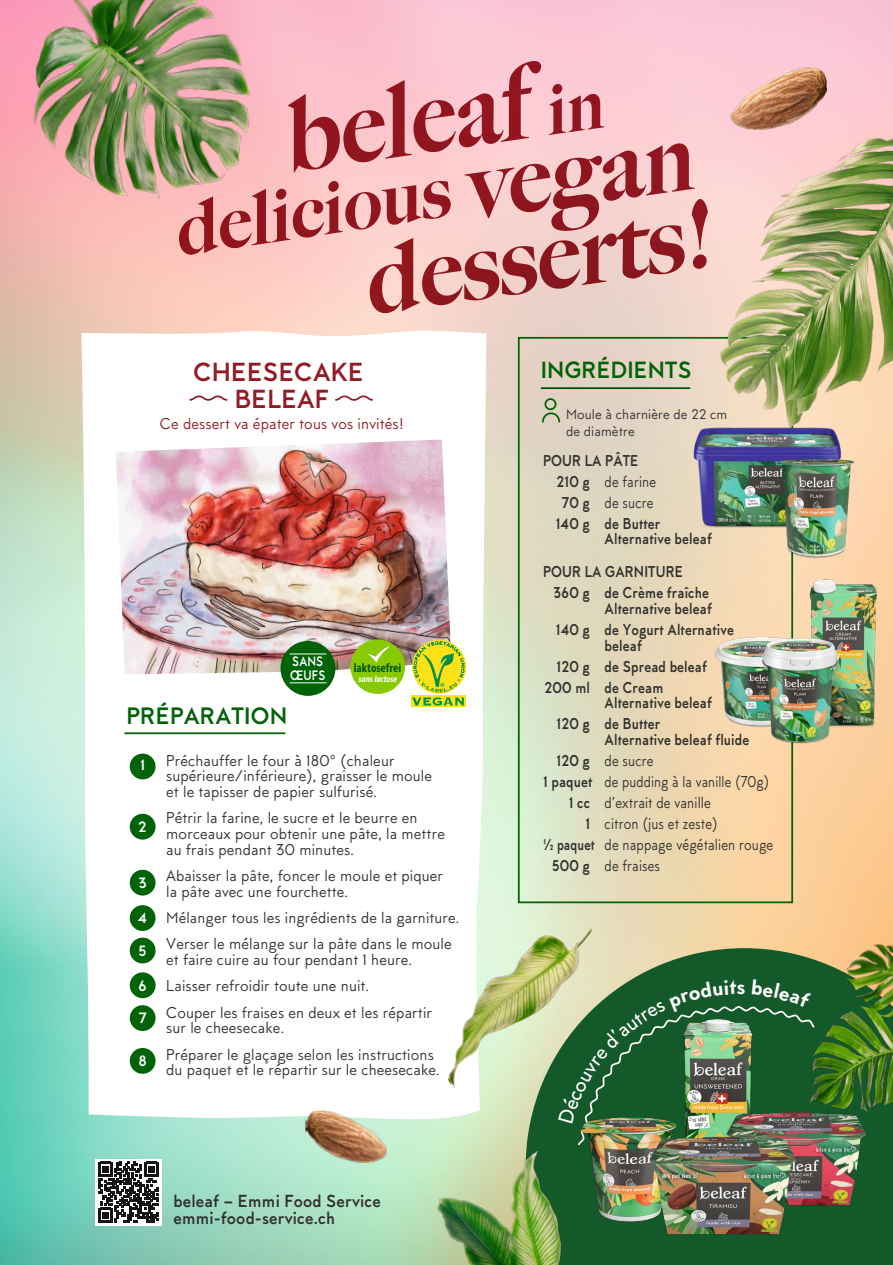
<style>
.page{position:relative;width:893px;height:1265px;background:#fff}
.page>*{position:absolute;margin:0;border:0;box-sizing:border-box;transform-origin:0 0}
.t1{font:italic 900 103.77px "Big Caslon FB";color:#931b26;scale:.94 1}
.t2{font:900 96.6px/79.8px "Big Caslon FB";color:#931b26;text-align:right;scale:.96 1}
.t3{font:italic 900 74.38px "Big Caslon FB";color:#931b26}
.t4{font:700 26.25px/26.2px "MTT Milano";letter-spacing:.01em;color:#931b26;text-align:center}
.t5{font:700 23.8px "MTT Milano";letter-spacing:.01em;color:#006308}
.t6{font:700 23.45px "MTT Milano";letter-spacing:.01em;color:#006308}
.t7{font:700 17.5px/17.5px "MTT Milano";letter-spacing:.01em;color:#313130;scale:.96 1}
.t8{font:15.75px/15.8px "MTT Milano";letter-spacing:.01em;color:#313130}
.t9{font:700 15.75px/15.8px "MTT Milano";letter-spacing:.01em;color:#313130;scale:.87 1}
.t10{font:15.75px "MTT Milano";letter-spacing:.01em;color:#313130;scale:.87 1}
.t11{font:15.75px "MTT Milano";letter-spacing:.01em;color:#931b26}
.t12{font:15.75px "MTT Milano";letter-spacing:.01em;color:#313130;scale:.85 1}
.t13{font:700 15.05px/32.4px "MTT Milano";color:#fff}
.t14{font:14px/16.8px "MTT Milano";letter-spacing:.01em;color:#313130}
.t15{font:700 13.65px/13.7px "MTT Milano";letter-spacing:.01em;color:#fff;scale:.84 1}
.t16{font:700 condensed 12.6px "Myriad Pro";color:#00571a}
.t17{font:italic 700 condensed 9.28px "Myriad Pro";color:#fff}
.s1{font-weight:700}
</style>
<div class="page">
<img style="left:0;top:0;width:893px;height:1265px">
<svg style="left:526px;top:948px;width:367px;height:317px;background:#507d50"></svg>
<img style="left:738px;top:890px;width:155px;height:294px">
<svg style="left:81px;top:329px;width:405px;height:791px"></svg>
<div style="left:518px;top:337px;width:275px;height:566px;border:2px solid #006308"></div>
<svg style="left:541px;top:410px;width:20px;height:14px"></svg>
<div style="left:544px;top:398px;width:12px;height:12px;border:2px solid #006308;border-radius:50%"></div>
<hr style="left:541px;top:387px;width:149px;height:2px;background:#006308">
<img style="left:401px;top:1111px;width:248px;height:154px">
<img style="left:3px;top:0;width:277px;height:223px">
<img style="left:410px;top:916px;width:218px;height:173px">
<img style="left:305px;top:1110px;width:82px;height:54px">
<img style="left:620px;top:23px;width:273px;height:486px">
<img style="left:116px;top:440px;width:335px;height:234px">
<img style="left:672px;top:324px;width:221px;height:255px">
<img style="left:691px;top:575px;width:202px;height:186px">
<div style="left:412px;top:696px;width:54px;height:11px;background:#fbe115"></div>
<svg style="left:412px;top:641px;width:53px;height:65px"></svg>
<div style="left:350px;top:639px;width:55px;height:55px;background:#88ca02;border-radius:50%"></div>
<svg style="left:367px;top:646px;width:23px;height:16px"></svg>
<img style="left:529px;top:990px;width:355px;height:273px">
<svg style="left:188px;top:395px;width:41px;height:7px"></svg>
<svg style="left:333px;top:395px;width:42px;height:7px"></svg>
<div style="left:130px;top:754px;width:26px;height:25px;background:#006308;border-radius:50%"></div>
<div style="left:130px;top:814px;width:26px;height:26px;background:#006308;border-radius:50%"></div>
<div style="left:130px;top:870px;width:26px;height:26px;background:#006308;border-radius:50%"></div>
<div style="left:130px;top:905px;width:26px;height:26px;background:#006308;border-radius:50%"></div>
<div style="left:130px;top:938px;width:26px;height:25px;background:#006308;border-radius:50%"></div>
<div style="left:130px;top:972px;width:26px;height:26px;background:#006308;border-radius:50%"></div>
<div style="left:130px;top:1005px;width:26px;height:26px;background:#006308;border-radius:50%"></div>
<div style="left:130px;top:1048px;width:26px;height:26px;background:#006308;border-radius:50%"></div>
<div style="left:95px;top:1159px;width:67px;height:66px;background:#fff"></div>
<svg style="left:98px;top:1162px;width:61px;height:60px"></svg>
<div style="left:280px;top:641px;width:55px;height:55px;background:#006308;border-radius:50%"></div>
<hr style="left:290px;top:682px;width:36px;height:1px;background:#fff">
<hr style="left:290px;top:654px;width:36px;height:1px;background:#fff">
<hr style="left:124px;top:732px;width:161px;height:2px;background:#006308">
<img style="left:558px;top:979px;width:258px;height:168px">
<div style="left:549px;top:83px;width:55px;height:52px;background:#fdcdd3"></div>
<h1 class="t1" style="left:275px;top:74px;width:260px;rotate:-8deg">beleaf</h1>
<h2 class="t2" style="left:347px;top:164px;width:365px;rotate:-8deg">vegan desserts!</h2>
<h3 class="t3" style="left:168px;top:185px;width:277px;rotate:-8deg">delicious</h3>
<h3 class="t4" style="left:193px;top:361px;width:172px">CHEESECAKE<br>BELEAF</h3>
<p class="t11" style="left:160px;top:415px;width:246px">Ce dessert va épater tous vos invités!</p>
<p class="t15" style="left:290px;top:655px;width:44px">SANS<br>ŒUFS</p>
<h3 class="t5" style="left:127px;top:702px;width:162px">PRÉPARATION</h3>
<p class="t16" style="left:354px;top:660px;width:49px">laktosefrei</p>
<p class="t17" style="left:359px;top:673px;width:40px">sans lactose</p>
<p class="t13" style="left:140px;top:750px;width:7px">1</p>
<p class="t13" style="left:138px;top:811px;width:10px">2</p>
<p class="t13" style="left:138px;top:867px;width:10px">3</p>
<p class="t13" style="left:138px;top:903px;width:11px">4<br>5</p>
<p class="t13" style="left:138px;top:970px;width:10px;line-height:32.9px">6<br>7</p>
<p class="t13" style="left:138px;top:1046px;width:10px">8</p>
<p class="t8" style="left:166px;top:753px;width:267px">Préchauffer le four à 180° (chaleur supérieure/inférieure), graisser le moule et le tapisser de papier sulfurisé.</p>
<p class="t8" style="left:166px;top:811px;width:280px">Pétrir la farine, le sucre et le beurre en morceaux pour obtenir une pâte, la mettre au frais pendant 30 minutes.</p>
<p class="t8" style="left:166px;top:868px;width:278px">Abaisser la pâte, foncer le moule et piquer la pâte avec une fourchette.</p>
<p class="t8" style="left:166px;top:905px;width:294px;line-height:26.2px">Mélanger tous les ingrédients de la garniture.<br>Verser le mélange sur la pâte dans le moule</p>
<p class="t8" style="left:166px;top:947px;width:267px;line-height:26.2px">et faire cuire au four pendant 1 heure.<br>Laisser refroidir toute une nuit.<br>Couper les fraises en deux et les répartir</p>
<p class="t8" style="left:166px;top:1015px;width:269px;line-height:26.2px">sur le cheesecake.<br>Préparer le glaçage selon les instructions</p>
<p class="t8" style="left:166px;top:1063px;width:275px">du paquet et le répartir sur le cheesecake.</p>
<p class="t7" style="left:174px;top:1193px;width:217px">beleaf – Emmi Food Service emmi-food-service.ch</p>
<h3 class="t6" style="left:541px;top:357px;width:152px">INGRÉDIENTS</h3>
<p class="t14" style="left:566px;top:406px;width:163px">Moule à charnière de 22 cm de diamètre</p>
<p class="t9" style="left:543px;top:453px;width:111px">POUR LA PÂTE</p>
<p class="t10" style="left:556px;top:472px;width:116px"><span class="s1">210 g</span> de farine</p>
<p class="t10" style="left:562px;top:493px;width:107px"><span class="s1">70 g</span> de sucre</p>
<p class="t9" style="left:556px;top:516px;width:122px">140 g de Butter</p>
<p class="t9" style="left:543px;top:524px;width:195px;line-height:32.6px;text-indent:62px">Alternative beleaf<br>POUR LA GARNITURE</p>
<p class="t9" style="left:554px;top:586px;width:183px;text-align:right">360 g de Crème fraîche<br>Alternative beleaf</p>
<p class="t9" style="left:605px;top:622px;width:150px;text-indent:-49px">140 g de Yogurt Alternative beleaf</p>
<p class="t9" style="left:544px;top:656px;width:188px;line-height:21px;text-indent:12px">120 g de Spread beleaf<br>200 ml de Cream</p>
<p class="t9" style="left:556px;top:693px;width:180px;line-height:21px;text-indent:48px">Alternative beleaf<br>120 g de Butter</p>
<p class="t9" style="left:605px;top:733px;width:168px">Alternative beleaf fluide</p>
<p class="t10" style="left:556px;top:752px;width:113px"><span class="s1">120 g</span> de sucre</p>
<p class="t12" style="left:543px;top:773px;width:268px"><span class="s1">1 paquet</span> de pudding à la vanille (70g)</p>
<p class="t10" style="left:569px;top:794px;width:165px"><span class="s1">1 cc</span> d’extrait de vanille</p>
<p class="t10" style="left:585px;top:815px;width:154px"><span class="s1">1</span> citron (jus et zeste)</p>
<p class="t10" style="left:543px;top:836px;width:266px"><span class="s1">½ paquet</span> de nappage végétalien rouge</p>
<p class="t10" style="left:552px;top:857px;width:126px"><span class="s1">500 g</span> de fraises</p>
</div>
